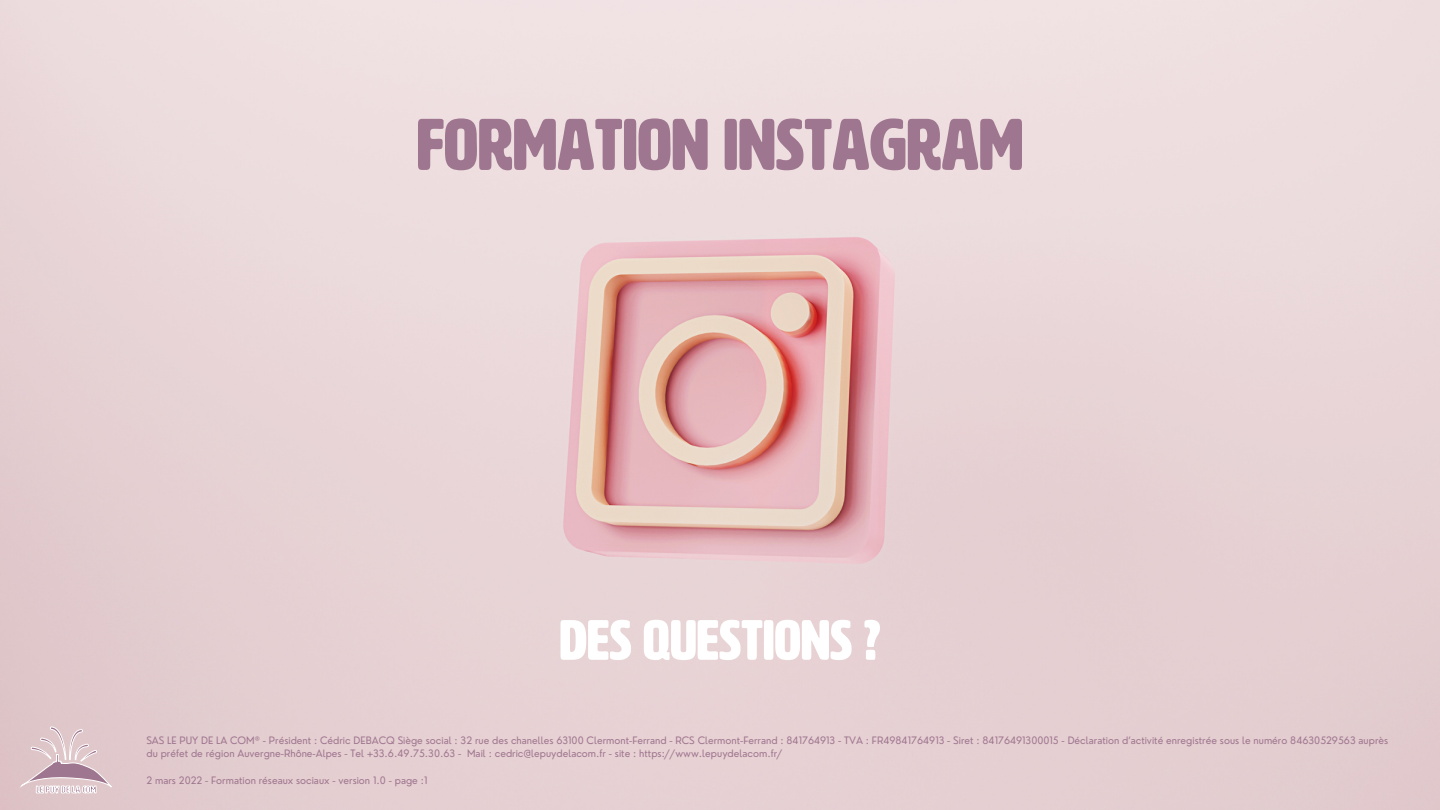
<style>
.page{position:relative;width:1440px;height:810px;background:#fff}
.page>*{position:absolute;margin:0;border:0;box-sizing:border-box;transform-origin:0 0}
.t1{font:72px "HWT Artz";color:#9f768f}
.t2{font:56px "HWT Artz";color:#fff}
.t3{font:10px/13.5px "Nourd";color:#9f768f}
</style>
<div class="page">
<img style="left:0;top:0;width:1440px;height:810px">
<svg style="left:22px;top:727px;width:89px;height:69px"></svg>
<p class="t1" style="left:417px;top:112px;width:608px">FORMATION INSTAGRAM</p>
<p class="t2" style="left:559px;top:615px;width:323px">DES QUESTIONS ?</p>
<p class="t3" style="left:146px;top:733px;width:1243px">SAS LE PUY DE LA COM® - Président : Cédric DEBACQ Siège social : 32 rue des chanelles 63100 Clermont-Ferrand - RCS Clermont-Ferrand : 841764913 - TVA : FR49841764913 - Siret : 84176491300015 - Déclaration d’activité enregistrée sous le numéro 84630529563 auprès du préfet de région Auvergne-Rhône-Alpes - Tel +33.6.49.75.30.63 - Mail : cedric@lepuydelacom.fr - site : https://www.lepuydelacom.fr/</p>
<p class="t3" style="left:146px;top:774px;width:282px">2 mars 2022 - Formation réseaux sociaux - version 1.0 - page :1</p>
</div>
